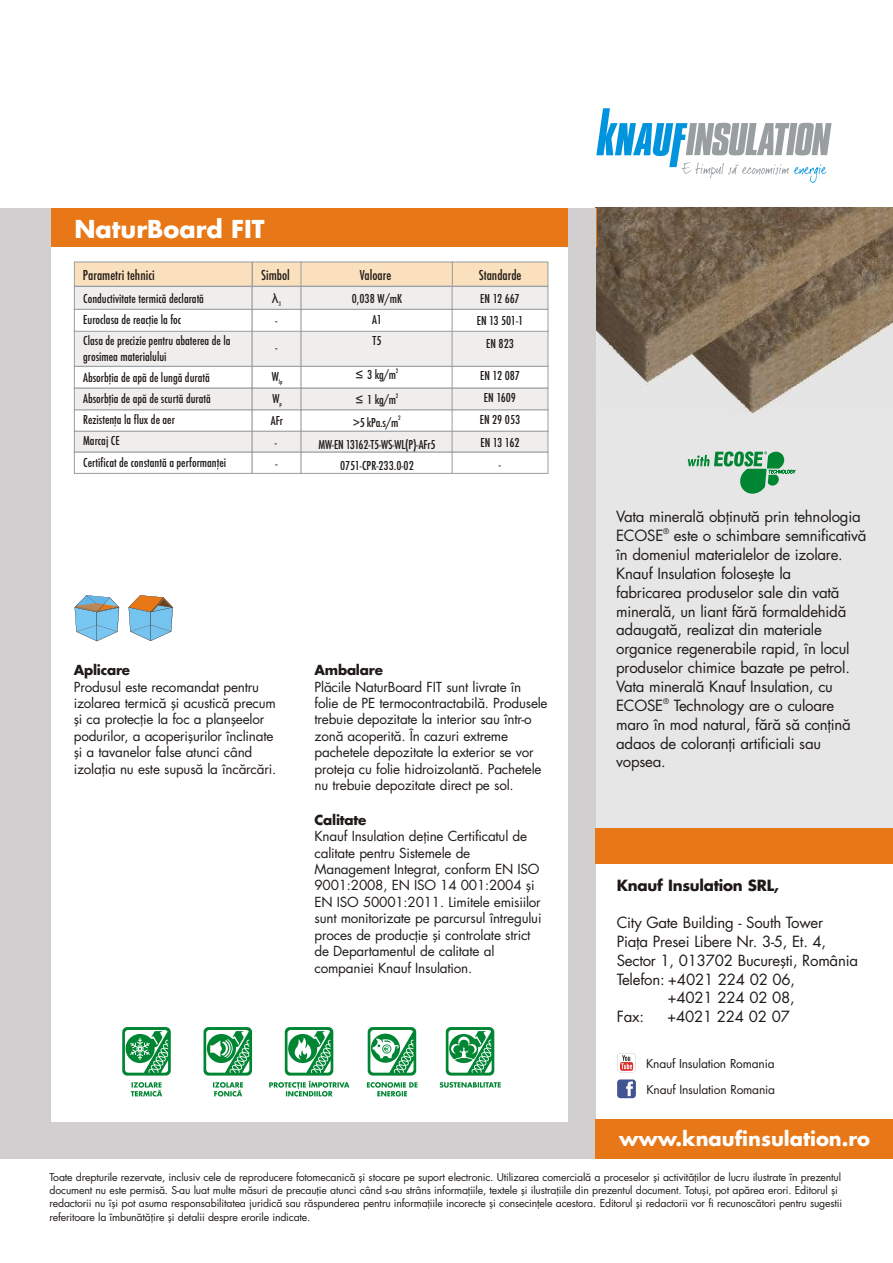
<style>
.page{position:relative;width:893px;height:1263px;background:#fff}
.page>*{position:absolute;margin:0;border:0;box-sizing:border-box;transform-origin:0 0}
.t1{font:700 24px "Futura CE";color:#fff}
.t2{font:700 19.5px "Futura CE";color:#fff}
.t3{font:15px/18.8px "Futura CE";letter-spacing:-.015em;color:#1f1a17}
.t4{font:700 15px "Futura CE";letter-spacing:-.015em;color:#1f1a17}
.t5{font:500 condensed 15px "Futura TEE";letter-spacing:-1.63em;color:#1f1a17}
.t6{font:500 condensed 15px "Futura TEE";letter-spacing:-1.745em;color:#1f1a17}
.t7{font:500 condensed 15px "Futura TEE";letter-spacing:-1.675em;color:#1f1a17}
.t8{font:500 condensed 15px "Futura TEE";letter-spacing:-1.705em;color:#1f1a17}
.t9{font:13.5px/16.4px "Futura CE";letter-spacing:-.015em;color:#1f1a17}
.t10{font:500 condensed 13.5px/21.1px "Futura TEE";letter-spacing:-1.63em;color:#1f1a17}
.t11{font:500 condensed 13.5px/21.1px "Futura TEE";letter-spacing:-1.465em;color:#1f1a17}
.t12{font:500 condensed 13.5px/21.1px "Futura TEE";letter-spacing:-1.685em;color:#1f1a17}
.t13{font:500 condensed 13.5px/22.4px "Futura TEE";letter-spacing:-1.895em;color:#1f1a17;text-align:center}
.t14{font:700 13.5px "Futura CE";letter-spacing:-.015em;color:#1f1a17}
.t15{font:13.5px/27.6px "Futura TEE Ligh Cond";color:#1f1a17}
.t16{font:13.5px "Arial";color:#1f1a17}
.t17{font:12px/26px "Futura CE";letter-spacing:-.015em;color:#1f1a17}
.t18{font:10.5px/13.2px "Futura CE";letter-spacing:-.015em;color:#1f1a17}
.t19{font:7.5px "Futura CE";color:#1f1a17}
.t20{font:500 condensed 6.75px "Futura TEE";color:#1f1a17}
.s1{font-family:"Arial Unicode MS";font-weight:400;font-stretch:normal}
</style>
<div class="page">
<div style="left:595px;top:208px;width:298px;height:631px;background:#e6e6e6"></div>
<img style="left:596px;top:208px;width:297px;height:205px">
<svg style="left:596px;top:108px;width:236px;height:75px"></svg>
<div style="left:0;top:1122px;width:596px;height:37px;background:#d1cfcf"></div>
<div style="left:0;top:208px;width:596px;height:38px;background:#e87817"></div>
<div style="left:0;top:208px;width:50px;height:930px;background:#d1cfcf"></div>
<div style="left:568px;top:208px;width:28px;height:930px;background:#d1cfcf"></div>
<div style="left:595px;top:828px;width:298px;height:36px;background:#e87817"></div>
<div style="left:595px;top:1119px;width:298px;height:40px;background:#e87817"></div>
<svg style="left:74px;top:262px;width:474px;height:212px"></svg>
<svg style="left:204px;top:1027px;width:48px;height:48px"></svg>
<svg style="left:122px;top:1027px;width:49px;height:48px"></svg>
<svg style="left:368px;top:1027px;width:48px;height:48px"></svg>
<svg style="left:446px;top:1027px;width:48px;height:48px"></svg>
<svg style="left:131px;top:1082px;width:31px;height:14px"></svg>
<svg style="left:367px;top:1082px;width:50px;height:14px"></svg>
<svg style="left:213px;top:1082px;width:30px;height:14px"></svg>
<svg style="left:269px;top:1027px;width:80px;height:69px"></svg>
<svg style="left:440px;top:1082px;width:61px;height:6px"></svg>
<svg style="left:688px;top:451px;width:108px;height:43px"></svg>
<svg style="left:617px;top:1053px;width:19px;height:19px"></svg>
<svg style="left:617px;top:1079px;width:19px;height:19px"></svg>
<svg style="left:75px;top:595px;width:44px;height:46px"></svg>
<svg style="left:129px;top:595px;width:44px;height:46px"></svg>
<h1 class="t1" style="left:74px;top:221px;width:192px">NaturBoard FIT</h1>
<p class="t5" style="left:83px;top:268px;width:91px">Parametri tehnici</p>
<p class="t8" style="left:261px;top:268px;width:58px">Simbol</p>
<p class="t6" style="left:479px;top:268px;width:69px">Standarde</p>
<p class="t11" style="left:83px;top:289px;width:172px">Conductivitatetermică declarată<br>Euroclasadereacţielafoc<br>Clasadepreciziepentruabatereadela</p>
<p class="t10" style="left:83px;top:347px;width:164px">grosimeamaterialului<br>Absorbţia de apă de lungă durată<br>Absorbţiadeapă descurtă durată<br>Rezistenţalafluxdeaer<br>Marcaj CE<br>Certificat deconstantă aperformanţei</p>
<p class="t7" style="left:360px;top:268px;width:57px">Valoare</p>
<p class="t12" style="left:352px;top:289px;width:83px;text-align:center">0,038 W/mK<br>A1<br>T5</p>
<p class="t12" style="left:355px;top:365px;width:79px"><span class="s1">≤</span> 3kg/m</p>
<p class="t20" style="left:396px;top:367px;width:17px">2</p>
<p class="t12" style="left:355px;top:390px;width:79px"><span class="s1">≤</span> 1kg/m</p>
<p class="t20" style="left:396px;top:392px;width:17px">2</p>
<p class="t12" style="left:353px;top:413px;width:83px">&gt;5kPa.s/m</p>
<p class="t20" style="left:398px;top:415px;width:17px">2</p>
<p class="t13" style="left:318px;top:435px;width:144px;line-height:21.3px">MW-EN13162-T5-WS-WL( P)-AFr5<br>0751-CPR-233.0-02</p>
<p class="t16" style="left:272px;top:293px;width:23px">λ<sub>D</sub></p>
<p class="t13" style="left:477px;top:288px;width:74px">EN12 667<br>EN13 501-1<br>EN823</p>
<p class="t12" style="left:480px;top:366px;width:67px">EN12 087</p>
<p class="t12" style="left:484px;top:388px;width:59px">EN1609</p>
<p class="t12" style="left:480px;top:410px;width:68px">EN29 053</p>
<p class="t12" style="left:480px;top:433px;width:66px">EN13 162</p>
<p class="t12" style="left:499px;top:455px;width:14px">-</p>
<p class="t15" style="left:275px;top:307px;width:13px">- -</p>
<p class="t12" style="left:272px;top:367px;width:45px;line-height:21.6px">W<br>W</p>
<p class="t20" style="left:279px;top:379px;width:17px">lp</p>
<p class="t20" style="left:279px;top:401px;width:16px">p</p>
<p class="t12" style="left:271px;top:411px;width:31px">AFr</p>
<p class="t12" style="left:275px;top:433px;width:14px">-</p>
<p class="t12" style="left:275px;top:454px;width:14px">-</p>
<p class="t14" style="left:74px;top:665px;width:58px">Aplicare</p>
<p class="t9" style="left:74px;top:681px;width:204px">Produsul este recomandat pentru izolarea termică şi acustică precum şi ca protecţie la foc a planşeelor podurilor, a acoperişurilor înclinate şi a tavanelor false atunci când izolaţia nu este supusă la încărcări.</p>
<p class="t14" style="left:315px;top:665px;width:70px">Ambalare</p>
<p class="t9" style="left:315px;top:681px;width:235px">Plăcile NaturBoard FIT sunt livrate în folie de PE termocontractabilă. Produsele trebuie depozitate la interior sau într-o zonă acoperită. În cazuri extreme pachetele depozitate la exterior se vor proteja cu folie hidroizolantă. Pachetele nu trebuie depozitate direct pe sol.</p>
<p class="t14" style="left:315px;top:815px;width:53px">Calitate</p>
<p class="t9" style="left:314px;top:830px;width:229px">Knauf Insulation deţine Certificatul de calitate pentru Sistemele de Management Integrat, conform EN ISO 9001:2008, EN ISO 14 001:2004 şi EN ISO 50001:2011. Limitele emisiilor sunt monitorizate pe parcursul întregului proces de producţie şi controlate strict de Departamentul de calitate al companiei Knauf Insulation.</p>
<p class="t3" style="left:616px;top:510px;width:246px">Vata minerală obţinută prin tehnologia</p>
<p class="t19" style="left:663px;top:529px;width:7px">®</p>
<p class="t3" style="left:616px;top:529px;width:252px">ECOSE este o schimbare semnificativă în domeniul materialelor de izolare.<br>Knauf Insulation foloseşte la<br>fabricarea produselor sale din vată minerală, un liant fără formaldehidă adaugată, realizat din materiale organice regenerabile rapid, în locul produselor chimice bazate pe petrol.<br>Vata minerală Knauf Insulation, cu</p>
<p class="t19" style="left:663px;top:698px;width:7px">®</p>
<p class="t3" style="left:616px;top:698px;width:236px">ECOSE Technology are o culoare maro în mod natural, fără să conţină adaos de coloranţi artificiali sau vopsea.</p>
<p class="t4" style="left:617px;top:880px;width:164px">Knauf Insulation SRL,</p>
<p class="t3" style="left:617px;top:916px;width:208px">City Gate Building - South Tower</p>
<p class="t3" style="left:617px;top:934px;width:211px">Piaţa Presei Libere Nr. 3-5, Et. 4,</p>
<p class="t3" style="left:617px;top:953px;width:243px">Sector 1, 013702 Bucureşti, România</p>
<p class="t3" style="left:617px;top:972px;width:180px">Telefon: +4021 224 02 06,</p>
<p class="t3" style="left:668px;top:991px;width:129px">+4021 224 02 08,</p>
<p class="t3" style="left:617px;top:1010px;width:29px">Fax:</p>
<p class="t3" style="left:667px;top:1010px;width:124px">+4021 224 02 07</p>
<p class="t17" style="left:646px;top:1052px;width:130px">Knauf Insulation Romania<br>Knauf Insulation Romania</p>
<h2 class="t2" style="left:619px;top:1131px;width:252px">www.knaufinsulation.ro</h2>
<p class="t18" style="left:50px;top:1172px;width:794px">Toate drepturile rezervate, inclusiv cele de reproducere fotomecanică şi stocare pe suport electronic. Utilizarea comercială a proceselor şi activităţilor de lucru ilustrate în prezentul document nu este permisă. S-au luat multe măsuri de precauţie atunci când s-au strâns informaţiile, textele şi ilustraţiile din prezentul document. Totuşi, pot apărea erori. Editorul şi redactorii nu îşi pot asuma responsabilitatea juridică sau răspunderea pentru informaţiile incorecte şi consecinţele acestora. Editorul şi redactorii vor fi recunoscători pentru sugestii referitoare la îmbunătăţire şi detalii despre erorile indicate.</p>
</div>
